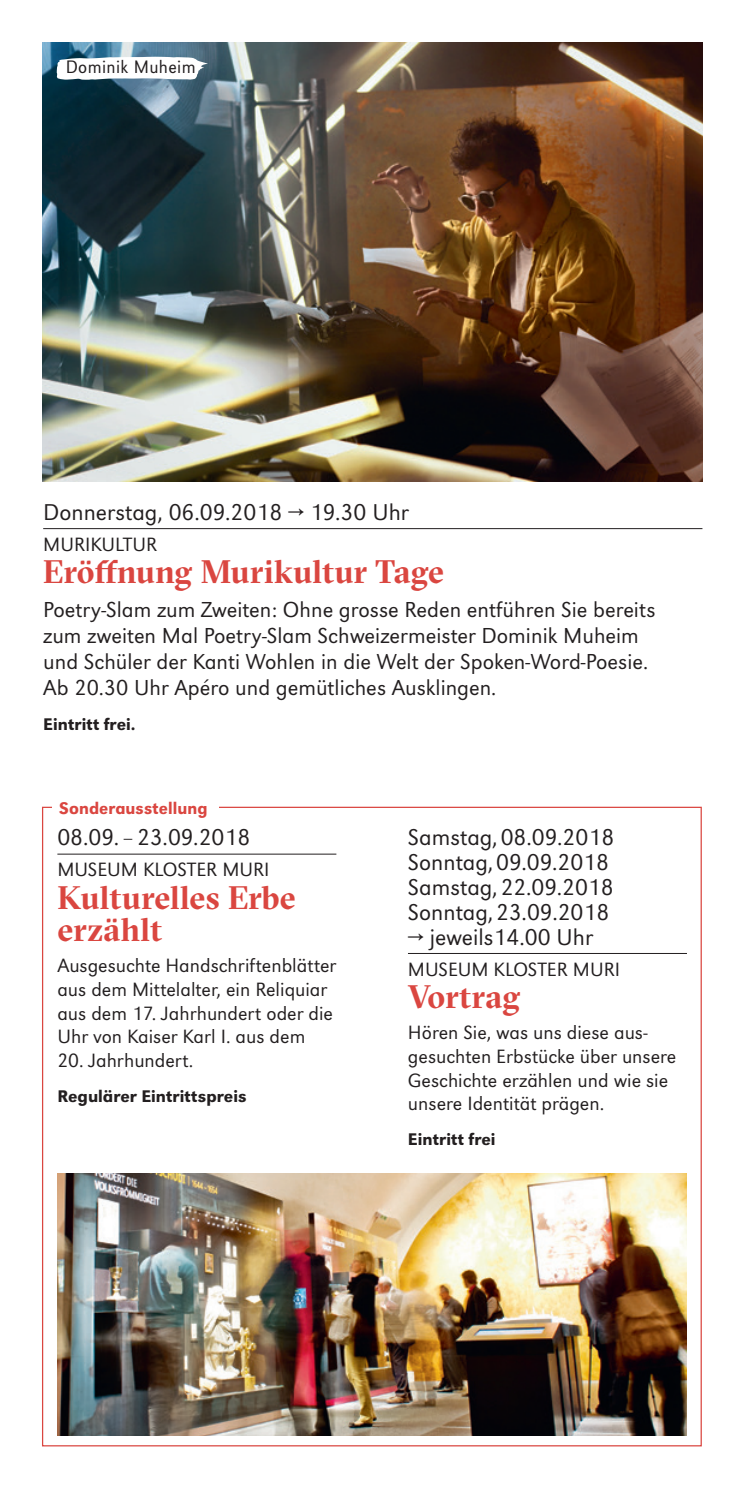
<style>
.page{position:relative;width:745px;height:1489px;background:#fff}
.page>*{position:absolute;margin:0;border:0;box-sizing:border-box;transform-origin:0 0}
.Titel_Veranstaltung{font:700 32.5px/32.5px "GT Sectra Fine";color:#da4640}
.Datum{font:300 23.75px/25px "URW Grotesk";color:#231f20}
.Zusatz___Musiker{font:300 22.5px/26.2px "URW Grotesk";color:#231f20}
.Lauftext{font:300 20px/23.8px "URW Grotesk";color:#231f20}
.Ressort{font:300 20px "URW Grotesk";color:#231f20}
.t1{font:300 18.75px "URW Grotesk Nar";letter-spacing:.02em;color:#231f20}
.Preis{font:500 17.5px "URW Grotesk";color:#231f20}
.Preis-2{font:500 17.5px "URW Grotesk";letter-spacing:.005em;color:#da4640}
</style>
<div class="page">
<hr style="left:43px;top:528px;width:659px;height:1px;background:#231f20">
<img style="left:42px;top:43px;width:660px;height:439px">
<svg style="left:57px;top:57px;width:151px;height:23px"></svg>
<img style="left:58px;top:1173px;width:628px;height:262px">
<hr style="left:407px;top:953px;width:279px;height:1px;background:#231f20">
<hr style="left:57px;top:853px;width:279px;height:1px;background:#231f20">
<p class="t1" style="left:66px;top:56px;width:131px">Dominik Muheim</p>
<p class="Datum" style="left:43px;top:499px;width:367px">Donnerstag, 06.09.2018 → 19.30 Uhr</p>
<p class="Ressort" style="left:43px;top:532px;width:116px">MURIKULTUR</p>
<p class="Titel_Veranstaltung" style="left:43px;top:555px;width:402px">Eröffnung Murikultur Tage</p>
<p class="Zusatz___Musiker" style="left:43px;top:596px;width:613px">Poetry-Slam zum Zweiten: Ohne grosse Reden entführen Sie bereits zum zweiten Mal Poetry-Slam Schweizermeister Dominik Muheim und Schüler der Kanti Wohlen in die Welt der Spoken-Word-Poesie.</p>
<p class="Zusatz___Musiker" style="left:43px;top:675px;width:454px">Ab 20.30 Uhr Apéro und gemütliches Ausklingen.</p>
<p class="Preis" style="left:43px;top:714px;width:94px">Eintritt frei.</p>
<p class="Preis-2" style="left:59px;top:797px;width:150px">Sonderausstellung</p>
<p class="Datum" style="left:57px;top:825px;width:194px">08.09. – 23.09.2018</p>
<p class="Ressort" style="left:57px;top:858px;width:213px">MUSEUM KLOSTER MURI</p>
<p class="Titel_Veranstaltung" style="left:57px;top:881px;width:240px">Kulturelles Erbe erzählt</p>
<p class="Lauftext" style="left:57px;top:953px;width:280px">Ausgesuchte Handschriftenblätter aus dem Mittelalter, ein Reliquiar aus dem 17. Jahrhundert oder die Uhr von Kaiser Karl I. aus dem</p>
<p class="Lauftext" style="left:57px;top:1048px;width:137px">20. Jahrhundert.</p>
<p class="Preis" style="left:57px;top:1085px;width:190px">Regulärer Eintrittspreis</p>
<p class="Datum" style="left:407px;top:824px;width:208px">Samstag, 08.09.2018<br>Sonntag, 09.09.2018<br>Samstag, 22.09.2018<br>Sonntag, 23.09.2018</p>
<p class="Datum" style="left:407px;top:924px;width:187px">→ jeweils14.00 Uhr</p>
<p class="Ressort" style="left:407px;top:957px;width:213px">MUSEUM KLOSTER MURI</p>
<p class="Titel_Veranstaltung" style="left:407px;top:980px;width:113px">Vortrag</p>
<p class="Lauftext" style="left:407px;top:1020px;width:270px">Hören Sie, was uns diese aus&shy;gesuchten Erbstücke über unsere<br>Geschichte erzählen und wie sie unsere Identität prägen.</p>
<p class="Preis" style="left:407px;top:1128px;width:89px">Eintritt frei</p>
</div>
